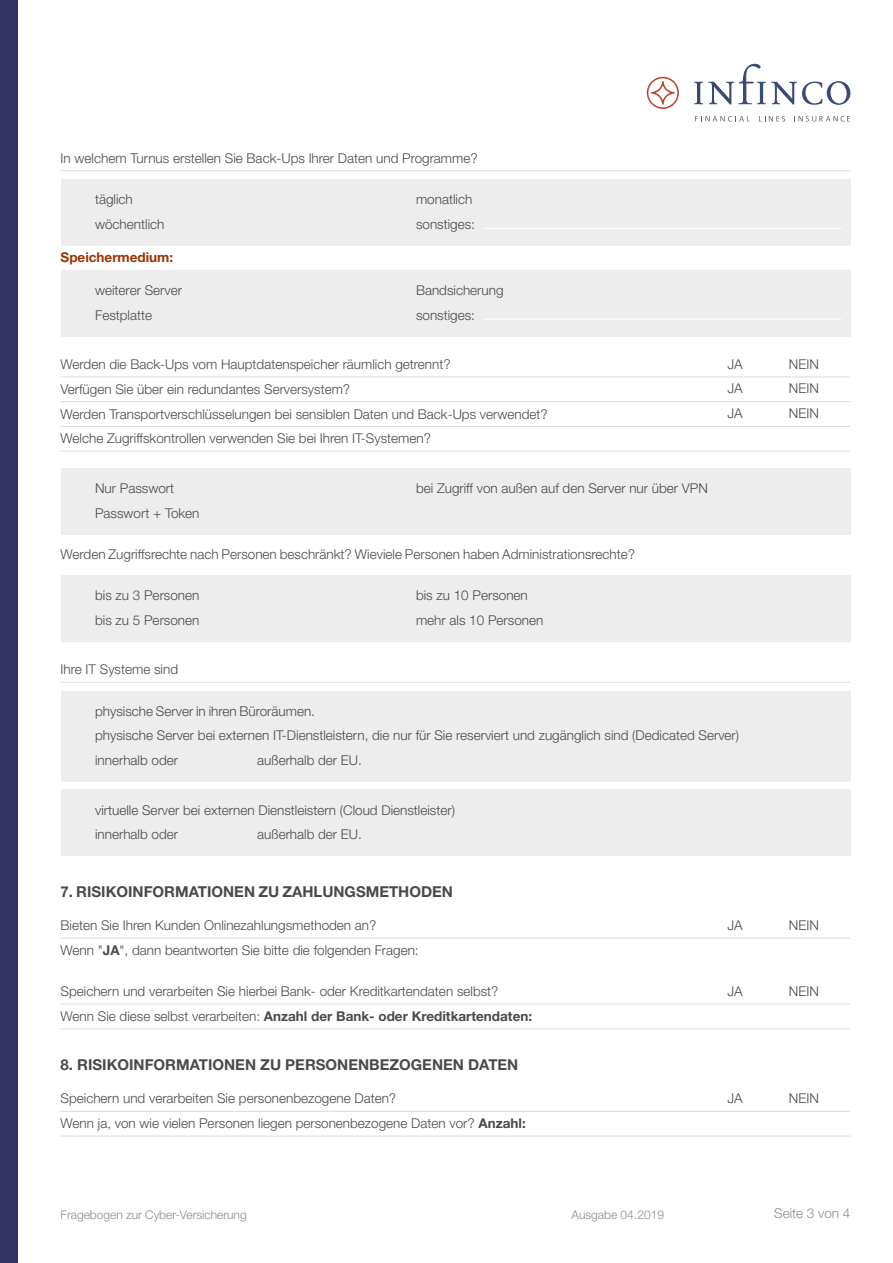
<style>
.page{position:relative;width:893px;height:1263px;background:#fff}
.page>*{position:absolute;margin:0;border:0;box-sizing:border-box;transform-origin:0 0}
.Standart_Type{font:700 15px "Helvetica Neue LT Pro";color:#4a4a49}
.Standart_Zeile{font:300 13.5px "Helvetica Neue LT Pro";color:#4a4a49}
.Standart_Zeile-2{font:700 13.5px "Helvetica Neue LT Pro";color:#4a4a49}
.Standart_Type-2{font:300 13.5px "Helvetica Neue LT Pro";color:#4a4a49}
.Standart_Zeile-3{font:700 13.5px "Helvetica Neue LT Pro";color:#930}
.Standart_Type-3{font:300 13.5px "Helvetica Neue LT Pro";color:#8c8c8b}
.t1{font:300 12px "Helvetica Neue LT Pro";color:#8c8c8b}
.s1{font-weight:700}
.s2{font-weight:300}
</style>
<div class="page">
<div style="left:0;top:0;width:18px;height:1263px;background:#336"></div>
<svg style="left:647px;top:77px;width:32px;height:32px"></svg>
<svg style="left:694px;top:64px;width:156px;height:41px"></svg>
<svg style="left:794px;top:116px;width:56px;height:6px"></svg>
<svg style="left:695px;top:116px;width:55px;height:5px"></svg>
<svg style="left:759px;top:116px;width:26px;height:5px"></svg>
<div style="left:61px;top:179px;width:789px;height:66px;background:#ededed"></div>
<div style="left:61px;top:270px;width:789px;height:66px;background:#ededed"></div>
<div style="left:61px;top:468px;width:789px;height:66px;background:#ededed"></div>
<div style="left:61px;top:575px;width:789px;height:66px;background:#ededed"></div>
<div style="left:61px;top:691px;width:789px;height:91px;background:#ededed"></div>
<div style="left:61px;top:790px;width:789px;height:66px;background:#ededed"></div>
<hr style="left:61px;top:170px;width:789px;height:1px;background:#4a4a49">
<hr style="left:484px;top:228px;width:357px;height:1px;background:#fff">
<hr style="left:484px;top:319px;width:357px;height:1px;background:#fff">
<hr style="left:61px;top:377px;width:789px;height:1px;background:#4a4a49">
<hr style="left:61px;top:682px;width:789px;height:1px;background:#4a4a49">
<hr style="left:61px;top:426px;width:789px;height:1px;background:#4a4a49">
<hr style="left:61px;top:401px;width:789px;height:1px;background:#4a4a49">
<hr style="left:61px;top:451px;width:789px;height:1px;background:#4a4a49">
<hr style="left:61px;top:938px;width:789px;height:1px;background:#4a4a49">
<hr style="left:61px;top:1004px;width:789px;height:1px;background:#4a4a49">
<hr style="left:61px;top:1028px;width:789px;height:1px;background:#4a4a49">
<hr style="left:61px;top:1111px;width:789px;height:1px;background:#4a4a49">
<hr style="left:61px;top:1136px;width:789px;height:1px;background:#4a4a49">
<p class="Standart_Zeile" style="left:61px;top:150px;width:419px">In welchem Turnus erstellen Sie Back-Ups Ihrer Daten und Programme?</p>
<p class="Standart_Zeile" style="left:95px;top:191px;width:39px">täglich</p>
<p class="Standart_Zeile" style="left:416px;top:191px;width:58px">monatlich</p>
<p class="Standart_Zeile" style="left:95px;top:216px;width:71px">wöchentlich</p>
<p class="Standart_Zeile" style="left:416px;top:216px;width:60px">sonstiges:</p>
<p class="Standart_Zeile-3" style="left:61px;top:248px;width:114px">Speichermedium:</p>
<p class="Standart_Zeile" style="left:95px;top:282px;width:88px">weiterer Server</p>
<p class="Standart_Zeile" style="left:416px;top:282px;width:89px">Bandsicherung</p>
<p class="Standart_Zeile" style="left:416px;top:306px;width:60px">sonstiges:</p>
<p class="Standart_Zeile" style="left:61px;top:356px;width:392px">Werden die Back-Ups vom Hauptdatenspeicher räumlich getrennt?</p>
<p class="Standart_Zeile" style="left:95px;top:306px;width:58px">Festplatte</p>
<p class="Standart_Zeile" style="left:61px;top:381px;width:291px">Verfügen Sie über ein redundantes Serversystem?</p>
<p class="Standart_Zeile" style="left:61px;top:430px;width:372px">Welche Zugriffskontrollen verwenden Sie bei Ihren IT-Systemen?</p>
<p class="Standart_Zeile" style="left:61px;top:405px;width:489px">Werden Transportverschlüsselungen bei sensiblen Daten und Back-Ups verwendet?</p>
<p class="Standart_Zeile" style="left:95px;top:480px;width:81px">Nur Passwort</p>
<p class="Standart_Zeile" style="left:95px;top:504px;width:106px">Passwort + Token</p>
<p class="Standart_Zeile" style="left:416px;top:480px;width:293px">bei Zugriff von außen auf den Server nur über VPN</p>
<p class="Standart_Zeile" style="left:61px;top:546px;width:576px">Werden Zugriffsrechte nach Personen beschränkt? Wieviele Personen haben Administrationsrechte?</p>
<p class="Standart_Zeile" style="left:95px;top:587px;width:106px">bis zu 3 Personen</p>
<p class="Standart_Zeile" style="left:95px;top:612px;width:106px">bis zu 5 Personen</p>
<p class="Standart_Zeile" style="left:61px;top:661px;width:119px">Ihre IT Systeme sind</p>
<p class="Standart_Zeile" style="left:95px;top:702px;width:221px">physische Server in ihren Büroräumen.</p>
<p class="Standart_Zeile" style="left:416px;top:587px;width:113px">bis zu 10 Personen</p>
<p class="Standart_Zeile" style="left:416px;top:612px;width:129px">mehr als 10 Personen</p>
<p class="Standart_Type-2" style="left:728px;top:355px;width:17px">JA</p>
<p class="Standart_Type-2" style="left:789px;top:355px;width:32px">NEIN</p>
<p class="Standart_Type-2" style="left:728px;top:405px;width:17px">JA</p>
<p class="Standart_Type-2" style="left:789px;top:405px;width:32px">NEIN</p>
<p class="Standart_Type-2" style="left:728px;top:380px;width:17px">JA</p>
<p class="Standart_Type-2" style="left:789px;top:380px;width:32px">NEIN</p>
<p class="Standart_Zeile" style="left:95px;top:727px;width:645px">physische Server bei externen IT-Dienstleistern, die nur für Sie reserviert und zugänglich sind (Dedicated Server)</p>
<p class="Standart_Zeile" style="left:95px;top:752px;width:85px">innerhalb oder</p>
<p class="Standart_Zeile" style="left:257px;top:752px;width:106px">außerhalb der EU.</p>
<p class="Standart_Zeile" style="left:95px;top:801px;width:361px">virtuelle Server bei externen Dienstleistern (Cloud Dienstleister)</p>
<p class="Standart_Zeile" style="left:95px;top:826px;width:85px">innerhalb oder</p>
<p class="Standart_Zeile" style="left:257px;top:826px;width:106px">außerhalb der EU.</p>
<p class="Standart_Type" style="left:61px;top:882px;width:394px">7. RISIKOINFORMATIONEN ZU ZAHLUNGSMETHODEN</p>
<p class="Standart_Zeile" style="left:61px;top:917px;width:317px">Bieten Sie Ihren Kunden Onlinezahlungsmethoden an?</p>
<p class="Standart_Zeile" style="left:61px;top:942px;width:360px">Wenn "<span class="s1">JA</span>", dann beantworten Sie bitte die folgenden Fragen:</p>
<p class="Standart_Zeile" style="left:61px;top:983px;width:439px">Speichern und verarbeiten Sie hierbei Bank- oder Kreditkartendaten selbst?</p>
<p class="Standart_Zeile-2" style="left:61px;top:1007px;width:473px"><span class="s2">Wenn Sie diese selbst verarbeiten:</span> Anzahl der Bank- oder Kreditkartendaten:</p>
<p class="Standart_Type" style="left:61px;top:1055px;width:459px">8. RISIKOINFORMATIONEN ZU PERSONENBEZOGENEN DATEN</p>
<p class="Standart_Zeile" style="left:61px;top:1090px;width:337px">Speichern und verarbeiten Sie personenbezogene Daten?</p>
<p class="Standart_Zeile" style="left:61px;top:1115px;width:467px">Wenn ja, von wie vielen Personen liegen personenbezogene Daten vor? <span class="s1">Anzahl:</span></p>
<p class="t1" style="left:61px;top:1207px;width:188px">Fragebogen zur Cyber-Versicherung</p>
<p class="t1" style="left:571px;top:1207px;width:94px">Ausgabe 04.2019</p>
<p class="Standart_Type-2" style="left:728px;top:916px;width:17px">JA</p>
<p class="Standart_Type-2" style="left:789px;top:916px;width:32px">NEIN</p>
<p class="Standart_Type-2" style="left:728px;top:982px;width:17px">JA</p>
<p class="Standart_Type-2" style="left:789px;top:982px;width:32px">NEIN</p>
<p class="Standart_Type-2" style="left:728px;top:1090px;width:17px">JA</p>
<p class="Standart_Type-2" style="left:789px;top:1090px;width:32px">NEIN</p>
<p class="Standart_Type-3" style="left:774px;top:1205px;width:78px">Seite 3 von 4</p>
</div>
